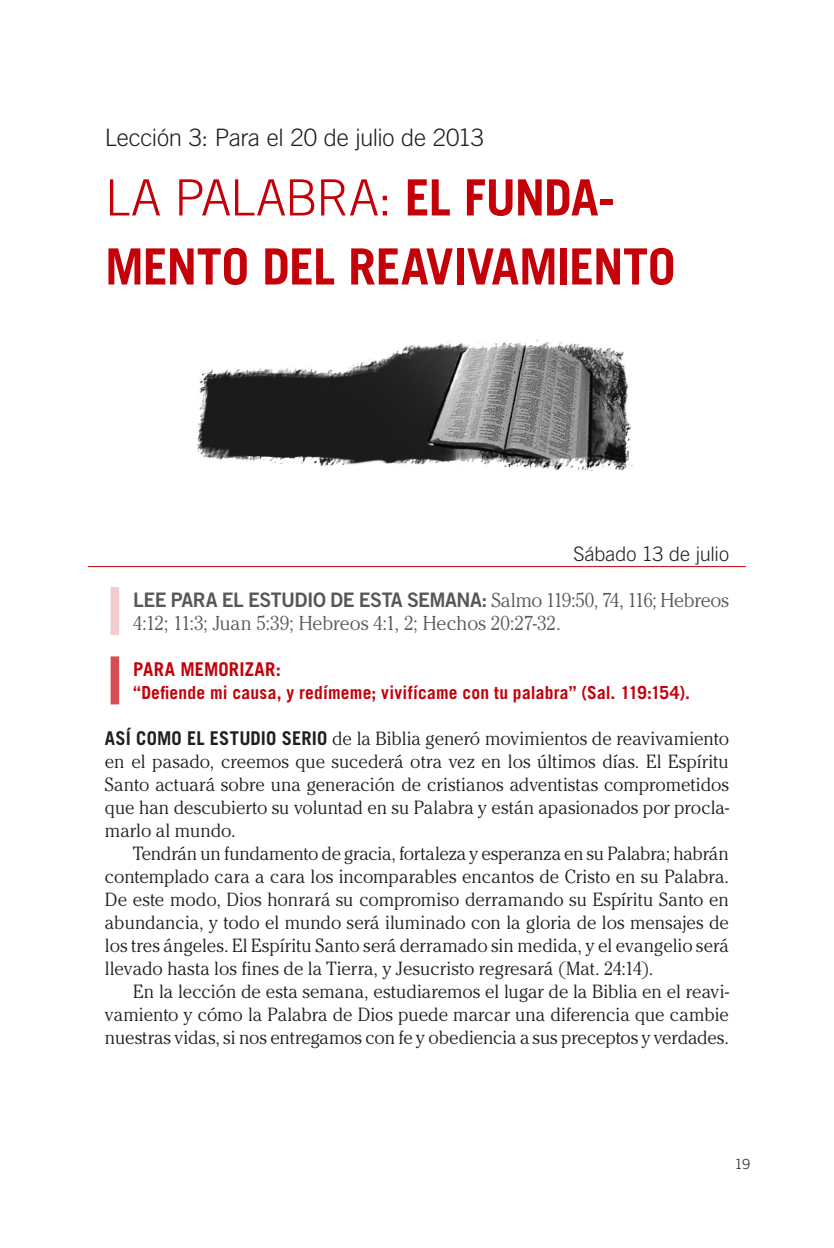
<style>
.page{position:relative;width:834px;height:1248px;background:#fff}
.page>*{position:absolute;margin:0;border:0;box-sizing:border-box;transform-origin:0 0}
._00_Título_Lección{font:700 50px/69px "Trade Gothic LT Std";letter-spacing:-.015em;color:#c40009}
._00_Inicio_Lección{font:300 24px "Trade Gothic LT Std";letter-spacing:-.015em;color:#231f20}
._01_Lee_para_el_estu{font:300 20px/23px "Cheltenham";letter-spacing:-.005em;color:#57585a}
._00_Fecha_SABADO{font:300 20px "Trade Gothic LT Std";letter-spacing:-.01em;color:#231f20}
._01_CUERPO{font:300 19px/23px "Cheltenham";letter-spacing:-.005em;color:#231f20;text-align:justify}
._01_CUERPO_1P{font:300 19px/23px "Cheltenham";letter-spacing:-.005em;color:#231f20;text-align:justify}
._01_Para_Memorizar{font:700 19px "Trade Gothic LT Std";letter-spacing:.01em;color:#c40009}
._02_Versículo_1L{font:700 18px "Trade Gothic LT Std";letter-spacing:.015em;color:#c40009}
.t1{font:300 14px "Trade Gothic LT Std";color:#231f20}
.s1{font-weight:300}
.s2{font-family:"Trade Gothic LT Std Bd 2";font-weight:400}
.s3{font-family:"Trade Gothic LT Std";font-weight:700}
</style>
<div class="page">
<hr style="left:88px;top:566px;width:658px;height:1px;background:#c40009">
<div style="left:111px;top:587px;width:8px;height:48px;background:#f3ccce"></div>
<div style="left:111px;top:656px;width:8px;height:48px;background:#d64d53"></div>
<img style="left:197px;top:339px;width:436px;height:133px">
<p class="_00_Inicio_Lección" style="left:105px;top:124px;width:380px">Lección 3: Para el 20 de julio de 2013</p>
<p class="_00_Título_Lección" style="left:105px;top:162px;width:572px"><span class="s1">LA PALABRA:</span> EL FUNDA-<br>MENTO DEL REAVIVAMIENTO</p>
<p class="_00_Fecha_SABADO" style="left:573px;top:541px;width:157px">Sábado 13 de julio</p>
<p class="_01_Lee_para_el_estu" style="left:133px;top:588px;width:597px"><span class="s2">LEE PARA EL ESTUDIO DE ESTA SEMANA:</span> Salmo 119:50, 74, 116; Hebreos<br>4:12; 11:3; Juan 5:39; Hebreos 4:1, 2; Hechos 20:27-32.</p>
<p class="_01_Para_Memorizar" style="left:133px;top:657px;width:149px">PARA MEMORIZAR:</p>
<p class="_02_Versículo_1L" style="left:133px;top:681px;width:558px">“Defiende mi causa, y redímeme; vivifícame con tu palabra” (Sal. 119:154).</p>
<p class="_01_CUERPO_1P" style="left:105px;top:726px;width:625px"><span class="s3">ASÍ COMO EL ESTUDIO SERIO</span> de la Biblia generó movimientos de reavivamiento en el pasado, creemos que sucederá otra vez en los últimos días. El Espíritu Santo actuará sobre una generación de cristianos adventistas comprometidos que han descubierto su voluntad en su Palabra y están apasionados por procla&shy;marlo al mundo.</p>
<p class="_01_CUERPO" style="left:105px;top:841px;width:625px;text-indent:28px">Tendrán un fundamento de gracia, fortaleza y esperanza en su Palabra; habrán contemplado cara a cara los incomparables encantos de Cristo en su Palabra.<br>De este modo, Dios honrará su compromiso derramando su Espíritu Santo en abundancia, y todo el mundo será iluminado con la gloria de los mensajes de los tres ángeles. El Espíritu Santo será derramado sin medida, y el evangelio será llevado hasta los fines de la Tierra, y Jesucristo regresará (Mat. 24:14).</p>
<p class="_01_CUERPO" style="left:105px;top:979px;width:625px;text-indent:28px">En la lección de esta semana, estudiaremos el lugar de la Biblia en el reavi&shy;vamiento y cómo la Palabra de Dios puede marcar una diferencia que cambie nuestras vidas, si nos entregamos con fe y obediencia a sus preceptos y verdades.</p>
<p class="t1" style="left:734px;top:1155px;width:17px">19</p>
</div>
